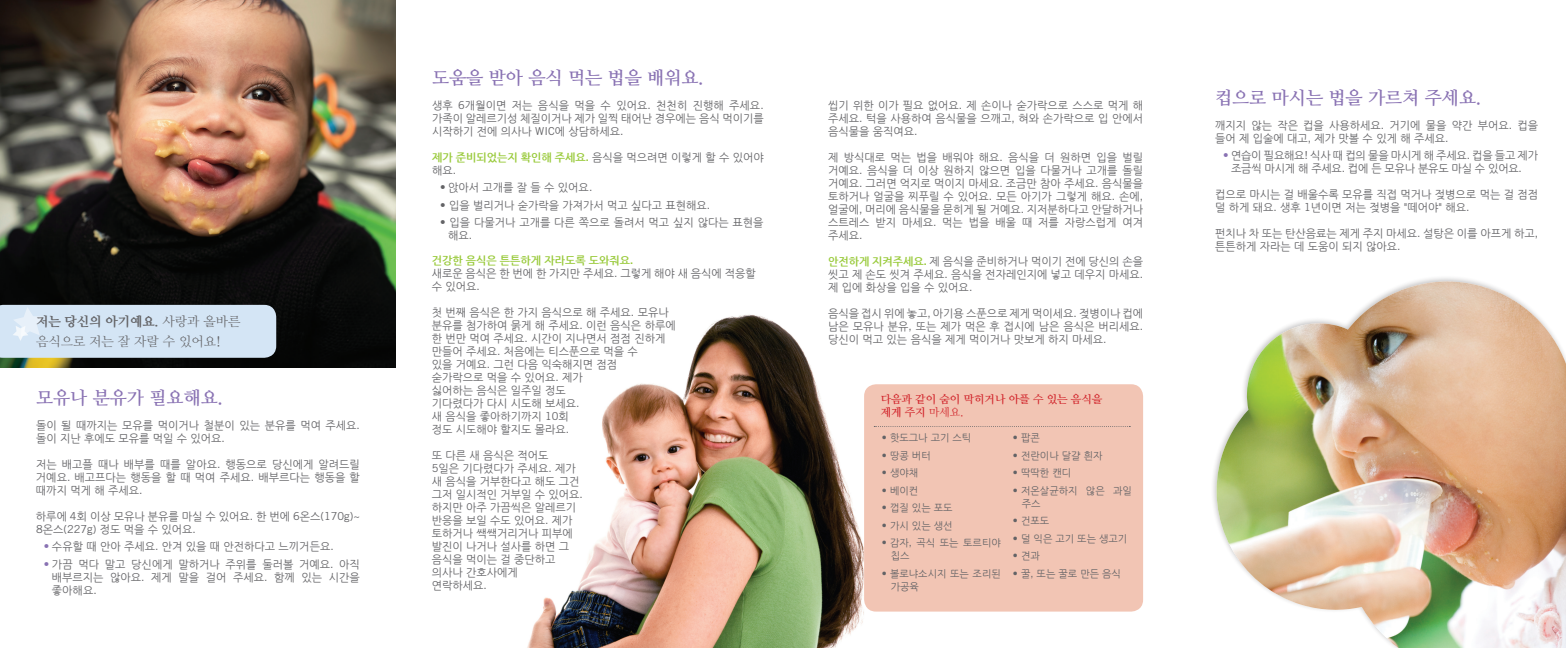
<style>
.page{position:relative;width:1566px;height:648px;background:#fff}
.page>*{position:absolute;margin:0;border:0;box-sizing:border-box;transform-origin:0 0}
.t1{font:700 18px "Nanum Myeongjo";color:#8972b3}
.t2{font:13px/19.9px "Nanum Myeongjo";color:#636366}
.t3{font:11px/13px "Nanum Gothic";color:#636366}
.t4{font:11px/13px "Nanum Gothic";letter-spacing:-.02em;color:#636366}
.t5{font:700 11px/13.2px "Nanum Myeongjo";color:#d1232a}
.t6{font:10px/13px "Nanum Gothic";color:#636366}
.s1{font-weight:800}
.s2{font-family:"Trade Gothic LT Std"}
.s3{font-family:"Trade Gothic LT Std";color:#8972b3}
.s4{font-weight:700;color:#99ca3b}
.s5{font-family:"Trade Gothic LT Std";font-weight:700;color:#99ca3b}
.s6{font-weight:400}
</style>
<div class="page">
<img style="left:527px;top:314px;width:346px;height:334px">
<div style="left:864px;top:384px;width:279px;height:228px;background:#f2c5b4;border-radius:12px"></div>
<svg style="left:874px;top:426px;width:256px;height:1px"></svg>
<img style="left:0;top:0;width:396px;height:367px">
<div style="left:0;top:305px;width:276px;height:53px;background:#d4e5f5"></div>
<img style="left:1215px;top:282px;width:351px;height:366px">
<p class="t2" style="left:36px;top:311px;width:206px"><span class="s1">저는 당신의 아기예요.</span> 사랑과 올바른 음식으로 저는 잘 자랄 수 있어요!</p>
<h1 class="t1" style="left:36px;top:387px;width:188px">모유나 분유가 필요해요.</h1>
<p class="t3" style="left:36px;top:419px;width:326px">돌이 될 때까지는 모유를 먹이거나 철분이 있는 분유를 먹여 주세요<span class="s2">. </span>돌이 지난 후에도 모유를 먹일 수 있어요<span class="s2">.</span></p>
<p class="t3" style="left:36px;top:458px;width:326px;text-align:justify">저는 배고플 때나 배부를 때를 알아요<span class="s2">.</span> 행동으로 당신에게 알려드릴 거예요<span class="s2">.</span> 배고프다는 행동을 할 때 먹여 주세요<span class="s2">.</span> 배부르다는 행동을 할 때까지 먹게 해 주세요<span class="s2">.</span></p>
<p class="t3" style="left:36px;top:510px;width:326px">하루에 <span class="s2">4</span>회 이상 모유나 분유를 마실 수 있어요<span class="s2">.</span> 한 번에 <span class="s2">6</span>온스<span class="s2">(170g)~<br>8</span>온스<span class="s2">(227g)</span> 정도 먹을 수 있어요<span class="s2">.</span></p>
<p class="t3" style="left:44px;top:540px;width:291px"><span class="s3">•</span> 수유할 때 안아 주세요<span class="s2">.</span> 안겨 있을 때 안전하다고 느끼거든요<span class="s2">.</span></p>
<p class="t3" style="left:52px;top:558px;width:310px;text-align:justify;text-indent:-8px"><span class="s3">•</span> 가끔 먹다 말고 당신에게 말하거나 주위를 둘러볼 거예요<span class="s2">.</span> 아직 배부르지는 않아요<span class="s2">.</span> 제게 말을 걸어 주세요<span class="s2">.</span> 함께 있는 시간을 좋아해요<span class="s2">.</span></p>
<h1 class="t1" style="left:432px;top:66px;width:273px">도움을 받아 음식 먹는 법을 배워요.</h1>
<p class="t3" style="left:432px;top:99px;width:333px;text-align:justify">생후 <span class="s2">6</span>개월이면 저는 음식을 먹을 수 있어요<span class="s2">.</span> 천천히 진행해 주세요<span class="s2">. </span>가족이 알레르기성 체질이거나 제가 일찍 태어난 경우에는 음식 먹이기를 시작하기 전에 의사나 <span class="s2">WIC</span>에 상담하세요<span class="s2">.</span></p>
<p class="t3" style="left:432px;top:151px;width:333px"><span class="s4">제가 준비되었는지 확인해 주세요</span><span class="s5">.</span> 음식을 먹으려면 이렇게 할 수 있어야 해요<span class="s2">.</span></p>
<p class="t3" style="left:440px;top:181px;width:154px"><span class="s2">•</span> 앉아서 고개를 잘 들 수 있어요<span class="s2">.</span></p>
<p class="t3" style="left:440px;top:199px;width:272px"><span class="s2">•</span> 입을 벌리거나 숟가락을 가져가서 먹고 싶다고 표현해요<span class="s2">.</span></p>
<p class="t3" style="left:448px;top:216px;width:317px;text-indent:-8px"><span class="s2">•</span> 입을 다물거나 고개를 다른 쪽으로 돌려서 먹고 싶지 않다는 표현을 해요<span class="s2">.</span></p>
<p class="t3" style="left:432px;top:255px;width:326px"><span class="s4">건강한 음식은 튼튼하게 자라도록 도와줘요</span><span class="s5">.<br></span>새로운 음식은 한 번에 한 가지만 주세요<span class="s2">.</span> 그렇게 해야 새 음식에 적응할 수 있어요<span class="s2">.</span></p>
<p class="t3" style="left:432px;top:307px;width:245px">첫 번째 음식은 한 가지 음식으로 해 주세요<span class="s2">.</span> 모유나 분유를 첨가하여 묽게 해 주세요<span class="s2">.</span> 이런 음식은 하루에 한 번만 먹여 주세요<span class="s2">.</span> 시간이 지나면서 점점 진하게 만들어 주세요<span class="s2">.</span> 처음에는 티스푼으로 먹을 수<br>있을 거예요<span class="s2">.</span> 그런 다음 익숙해지면 점점<br>숟가락으로 먹을 수 있어요<span class="s2">.</span> 제가<br>싫어하는 음식은 일주일 정도<br>기다렸다가 다시 시도해 보세요<span class="s2">.<br></span>새 음식을 좋아하기까지 <span class="s2">10</span>회<br>정도 시도해야 할지도 몰라요<span class="s2">.</span></p>
<p class="t3" style="left:432px;top:450px;width:153px">또 다른 새 음식은 적어도<br><span class="s2">5</span>일은 기다렸다가 주세요<span class="s2">.</span> 제가 새 음식을 거부한다고 해도 그건 그저 일시적인 거부일 수 있어요<span class="s2">. </span>하지만 아주 가끔씩은 알레르기 반응을 보일 수도 있어요<span class="s2">.</span> 제가 토하거나 쌕쌕거리거나 피부에 발진이 나거나 설사를 하면 그 음식을 먹이는 걸 중단하고 의사나 간호사에게<br>연락하세요<span class="s2">.</span></p>
<p class="t3" style="left:828px;top:99px;width:317px;text-align:justify">씹기 위한 이가 필요 없어요<span class="s2">.</span> 제 손이나 숟가락으로 스스로 먹게 해 주세요<span class="s2">.</span> 턱을 사용하여 음식물을 으깨고<span class="s2">,</span> 혀와 손가락으로 입 안에서 음식물을 움직여요<span class="s2">.</span></p>
<p class="t3" style="left:828px;top:151px;width:317px;text-align:justify">제 방식대로 먹는 법을 배워야 해요<span class="s2">.</span> 음식을 더 원하면 입을 벌릴 거예요<span class="s2">.</span> 음식을 더 이상 원하지 않으면 입을 다물거나 고개를 돌릴 거예요<span class="s2">.</span> 그러면 억지로 먹이지 마세요<span class="s2">.</span> 조금만 참아 주세요<span class="s2">.</span> 음식물을 토하거나 얼굴을 찌푸릴 수 있어요<span class="s2">.</span> 모든 아기가 그렇게 해요<span class="s2">.</span> 손에<span class="s2">, </span>얼굴에<span class="s2">,</span> 머리에 음식물을 묻히게 될 거예요<span class="s2">.</span> 지저분하다고 안달하거나 스트레스 받지 마세요<span class="s2">.</span> 먹는 법을 배울 때 저를 자랑스럽게 여겨 주세요<span class="s2">.</span></p>
<p class="t3" style="left:828px;top:255px;width:317px;text-align:justify"><span class="s4">안전하게 지켜주세요</span><span class="s5">.</span> 제 음식을 준비하거나 먹이기 전에 당신의 손을 씻고 제 손도 씻겨 주세요<span class="s2">.</span> 음식을 전자레인지에 넣고 데우지 마세요<span class="s2">. </span>제 입에 화상을 입을 수 있어요<span class="s2">.</span></p>
<p class="t3" style="left:828px;top:307px;width:317px;text-align:justify">음식을 접시 위에 놓고<span class="s2">,</span> 아기용 스푼으로 제게 먹이세요<span class="s2">.</span> 젖병이나 컵에 남은 모유나 분유<span class="s2">,</span> 또는 제가 먹은 후 접시에 남은 음식은 버리세요<span class="s2">. </span>당신이 먹고 있는 음식을 제게 먹이거나 맛보게 하지 마세요<span class="s2">.</span></p>
<p class="t5" style="left:881px;top:392px;width:223px">다음과 같이 숨이 막히거나 아플 수 있는 음식을 제게 주지 <span class="s6">마세요.</span></p>
<p class="t6" style="left:882px;top:432px;width:91px"><span class="s2">•</span> 핫도그나 고기 스틱</p>
<p class="t6" style="left:882px;top:449px;width:50px"><span class="s2">•</span> 땅콩 버터</p>
<p class="t6" style="left:882px;top:467px;width:38px"><span class="s2">•</span> 생야채</p>
<p class="t6" style="left:882px;top:484px;width:38px"><span class="s2">•</span> 베이컨</p>
<p class="t6" style="left:882px;top:502px;width:72px"><span class="s2">•</span> 껍질 있는 포도</p>
<p class="t6" style="left:882px;top:519px;width:72px"><span class="s2">•</span> 가시 있는 생선</p>
<p class="t6" style="left:891px;top:537px;width:112px;text-indent:-9px"><span class="s2">•</span> 감자<span class="s2">,</span> 곡식 또는 토르티야 칩스</p>
<p class="t6" style="left:891px;top:567px;width:112px;text-indent:-9px"><span class="s2">•</span> 볼로냐소시지 또는 조리된 가공육</p>
<p class="t6" style="left:1013px;top:432px;width:29px"><span class="s2">•</span> 팝콘</p>
<p class="t6" style="left:1013px;top:449px;width:91px"><span class="s2">•</span> 전란이나 달걀 흰자</p>
<p class="t6" style="left:1013px;top:467px;width:60px"><span class="s2">•</span> 딱딱한 캔디</p>
<p class="t6" style="left:1022px;top:484px;width:112px;text-indent:-9px"><span class="s2">•</span> 저온살균하지 않은 과일 주스</p>
<p class="t6" style="left:1013px;top:515px;width:38px"><span class="s2">•</span> 건포도</p>
<p class="t6" style="left:1013px;top:532px;width:116px"><span class="s2">•</span> 덜 익은 고기 또는 생고기</p>
<p class="t6" style="left:1013px;top:550px;width:29px"><span class="s2">•</span> 견과</p>
<p class="t6" style="left:1013px;top:567px;width:110px"><span class="s2">•</span> 꿀<span class="s2">,</span> 또는 꿀로 만든 음식</p>
<h1 class="t1" style="left:1215px;top:87px;width:267px">컵으로 마시는 법을 가르쳐 주세요.</h1>
<p class="t3" style="left:1215px;top:119px;width:325px">깨지지 않는 작은 컵을 사용하세요<span class="s2">.</span> 거기에 물을 약간 부어요<span class="s2">.</span> 컵을 들어 제 입술에 대고<span class="s2">,</span> 제가 맛볼 수 있게 해 주세요<span class="s2">.</span></p>
<p class="t4" style="left:1231px;top:149px;width:308px;text-indent:-8px"><span class="s3">•</span> 연습이 필요해요<span class="s2">!</span> 식사 때 컵의 물을 마시게 해 주세요<span class="s2">.</span> 컵을 들고 제가 조금씩 마시게 해 주세요<span class="s2">.</span> 컵에 든 모유나 분유도 마실 수 있어요<span class="s2">.</span></p>
<p class="t3" style="left:1215px;top:188px;width:325px">컵으로 마시는 걸 배울수록 모유를 직접 먹거나 젖병으로 먹는 걸 점점 덜 하게 돼요<span class="s2">.</span> 생후 <span class="s2">1</span>년이면 저는 젖병을 <span class="s2">"</span>떼어야<span class="s2">"</span> 해요<span class="s2">.</span></p>
<p class="t3" style="left:1215px;top:227px;width:325px">펀치나 차 또는 탄산음료는 제게 주지 마세요<span class="s2">.</span> 설탕은 이를 아프게 하고<span class="s2">, </span>튼튼하게 자라는 데 도움이 되지 않아요<span class="s2">.</span></p>
</div>
